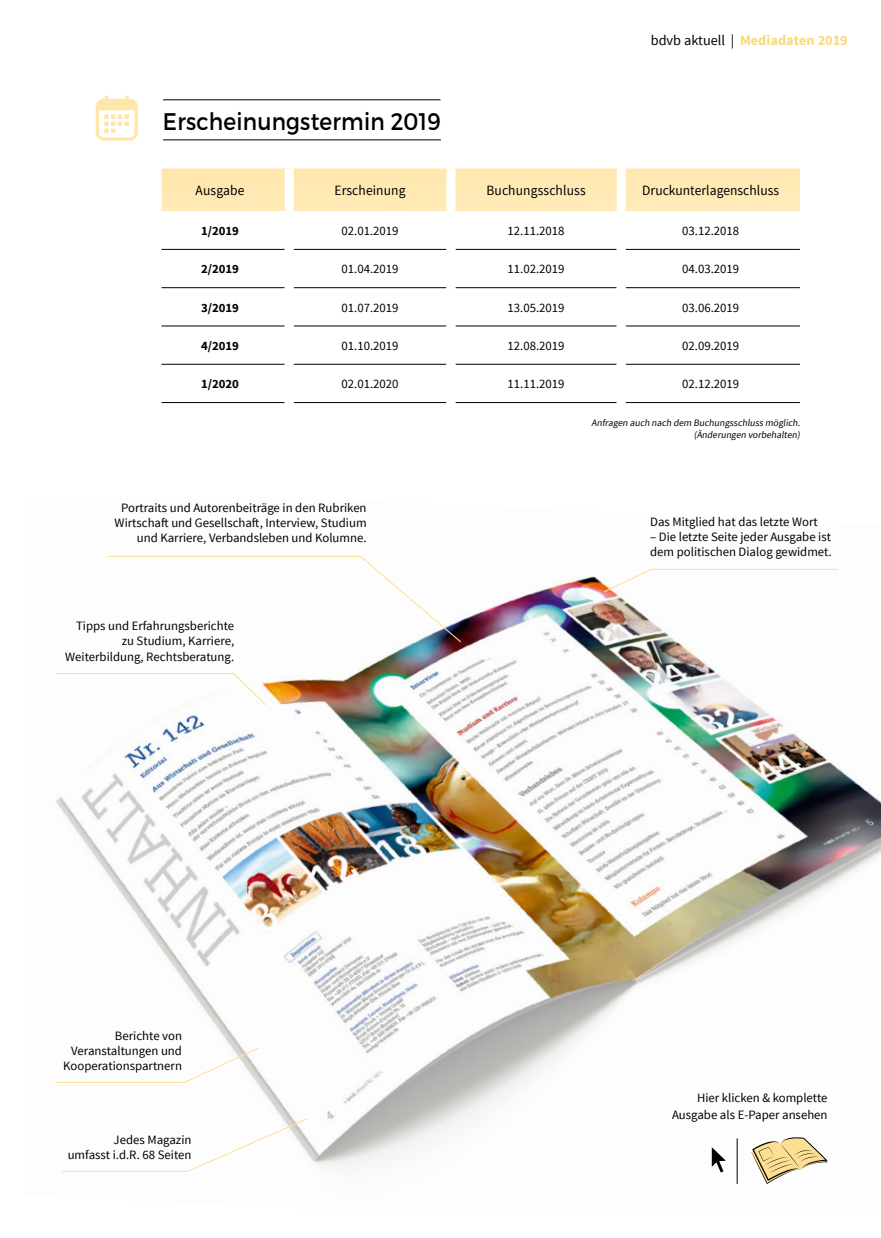
<style>
.page{position:relative;width:881px;height:1238px;background:#fff}
.page>*{position:absolute;margin:0;border:0;box-sizing:border-box;transform-origin:0 0}
.t1{font:24px "Montserrat";letter-spacing:.01em;color:#000;scale:.9 1}
.t2{font:700 14.25px "Source Sans Pro";color:#fad87e}
.t3{font:14.1px "Source Sans Pro";letter-spacing:.01em;color:#000;scale:.95 1}
.t4{font:12.75px/15.3px "Source Sans Pro";color:#000;text-align:right}
.t5{font:700 12.75px "Source Sans Pro";color:#000}
.t6{font:9.75px/11.7px "Source Sans Pro";color:#000;text-align:right}
.s1{font-weight:400;color:#000}
</style>
<div class="page">
<img style="left:56px;top:569px;width:824px;height:615px">
<svg style="left:107px;top:555px;width:355px;height:88px"></svg>
<svg style="left:55px;top:672px;width:212px;height:34px"></svg>
<svg style="left:602px;top:568px;width:236px;height:25px"></svg>
<svg style="left:61px;top:1117px;width:247px;height:55px"></svg>
<svg style="left:55px;top:1046px;width:205px;height:37px"></svg>
<div style="left:161px;top:168px;width:638px;height:43px;background:#ffe9b4"></div>
<hr style="left:161px;top:249px;width:123px;height:1px;background:#000">
<hr style="left:293px;top:249px;width:153px;height:1px;background:#000">
<hr style="left:455px;top:249px;width:161px;height:1px;background:#000">
<hr style="left:625px;top:249px;width:174px;height:1px;background:#000">
<hr style="left:161px;top:287px;width:123px;height:1px;background:#000">
<hr style="left:293px;top:287px;width:153px;height:1px;background:#000">
<hr style="left:455px;top:287px;width:161px;height:1px;background:#000">
<hr style="left:625px;top:287px;width:174px;height:1px;background:#000">
<hr style="left:161px;top:326px;width:123px;height:1px;background:#000">
<hr style="left:293px;top:326px;width:153px;height:1px;background:#000">
<hr style="left:455px;top:326px;width:161px;height:1px;background:#000">
<hr style="left:625px;top:326px;width:174px;height:1px;background:#000">
<hr style="left:161px;top:364px;width:123px;height:1px;background:#000">
<hr style="left:293px;top:364px;width:153px;height:1px;background:#000">
<hr style="left:455px;top:364px;width:161px;height:1px;background:#000">
<hr style="left:625px;top:364px;width:174px;height:1px;background:#000">
<hr style="left:161px;top:402px;width:123px;height:1px;background:#000">
<hr style="left:293px;top:402px;width:153px;height:1px;background:#000">
<hr style="left:455px;top:402px;width:161px;height:1px;background:#000">
<hr style="left:625px;top:402px;width:174px;height:1px;background:#000">
<div style="left:284px;top:168px;width:9px;height:43px;background:#fff"></div>
<div style="left:446px;top:168px;width:9px;height:43px;background:#fff"></div>
<div style="left:616px;top:168px;width:9px;height:43px;background:#fff"></div>
<svg style="left:96px;top:96px;width:42px;height:45px"></svg>
<hr style="left:163px;top:139px;width:278px;height:1px;background:#000">
<hr style="left:163px;top:99px;width:277px;height:1px;background:#000">
<hr style="left:736px;top:1138px;width:1px;height:45px;background:#000">
<svg style="left:711px;top:1147px;width:14px;height:25px"></svg>
<svg style="left:751px;top:1137px;width:76px;height:46px"></svg>
<h1 class="t1" style="left:163px;top:107px;width:310px">Erscheinungstermin 2019</h1>
<p class="t2" style="left:650px;top:31px;width:198px"><span class="s1">bdvb aktuell |</span> Mediadaten 2019</p>
<p class="t3" style="left:195px;top:181px;width:53px">Ausgabe</p>
<p class="t3" style="left:334px;top:181px;width:76px">Erscheinung</p>
<p class="t3" style="left:486px;top:181px;width:106px">Buchungsschluss</p>
<p class="t3" style="left:642px;top:181px;width:145px">Druckunterlagenschluss</p>
<p class="t5" style="left:201px;top:223px;width:39px">1/2019</p>
<p class="t4" style="left:341px;top:223px;width:59px">02.01.2019</p>
<p class="t4" style="left:507px;top:223px;width:59px">12.11.2018</p>
<p class="t4" style="left:681px;top:223px;width:59px">03.12.2018</p>
<p class="t5" style="left:201px;top:261px;width:39px">2/2019</p>
<p class="t4" style="left:341px;top:262px;width:59px">01.04.2019</p>
<p class="t4" style="left:507px;top:262px;width:59px">11.02.2019</p>
<p class="t4" style="left:681px;top:262px;width:59px">04.03.2019</p>
<p class="t5" style="left:201px;top:299px;width:39px">3/2019</p>
<p class="t4" style="left:341px;top:300px;width:59px">01.07.2019</p>
<p class="t4" style="left:507px;top:300px;width:59px">13.05.2019</p>
<p class="t4" style="left:681px;top:300px;width:59px">03.06.2019</p>
<p class="t5" style="left:201px;top:337px;width:39px">4/2019</p>
<p class="t4" style="left:341px;top:338px;width:59px">01.10.2019</p>
<p class="t4" style="left:507px;top:338px;width:59px">12.08.2019</p>
<p class="t4" style="left:681px;top:338px;width:59px">02.09.2019</p>
<p class="t5" style="left:201px;top:376px;width:39px">1/2020</p>
<p class="t4" style="left:341px;top:376px;width:59px">02.01.2020</p>
<p class="t4" style="left:507px;top:376px;width:59px">11.11.2019</p>
<p class="t4" style="left:681px;top:376px;width:59px">02.12.2019</p>
<p class="t6" style="left:591px;top:417px;width:212px">Anfragen auch nach dem Buchungsschluss möglich. (Änderungen vorbehalten)</p>
<p class="t4" style="left:115px;top:500px;width:253px">Portraits und Autorenbeiträge in den Rubriken<br>Wirtschaft und Gesellschaft, Interview, Studium und Karriere, Verbandsleben und Kolumne.</p>
<p class="t4" style="left:65px;top:618px;width:170px">Tipps und Erfahrungsberichte zu Studium, Karriere,<br>Weiterbildung, Rechtsberatung.</p>
<p class="t4" style="left:63px;top:1027px;width:120px">Berichte von<br>Veranstaltungen und<br>Kooperationspartnern</p>
<p class="t4" style="left:68px;top:1132px;width:125px">Jedes Magazin<br>umfasst i.d.R. 68 Seiten</p>
<p class="t4" style="left:650px;top:514px;width:169px">Das Mitglied hat das letzte Wort</p>
<p class="t4" style="left:650px;top:529px;width:183px;text-align:left">– Die letzte Seite jeder Ausgabe ist dem politischen Dialog gewidmet.</p>
<p class="t4" style="left:671px;top:1089px;width:157px;line-height:16.5px">Hier klicken &amp; komplette<br>Ausgabe als E-Paper ansehen</p>
</div>
